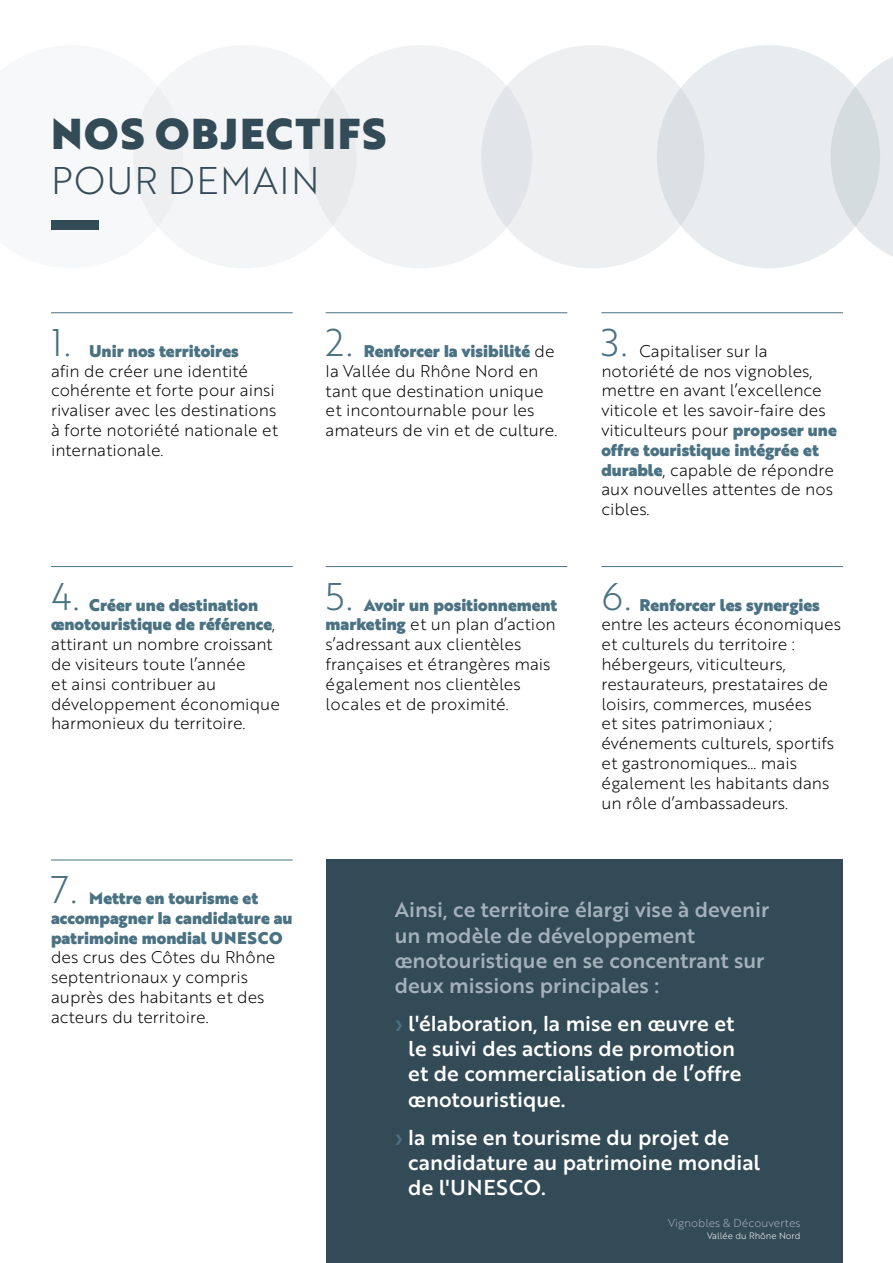
<style>
.page{position:relative;width:893px;height:1263px;background:#fff}
.page>*{position:absolute;margin:0;border:0;box-sizing:border-box;transform-origin:0 0}
.t1{font:42px "Brother 1816 Black";letter-spacing:.04em;color:#334b57}
.t2{font:37.5px "Brother 1816 Light";color:#4a7283}
.t3{font:37.5px "Brother 1816 Light";letter-spacing:.04em;color:#334b57}
.t4{font:21px/25.2px "Brother 1816 Medium";color:#fff}
.t5{font:21px/25.2px "Brother 1816 Medium";color:#a4b1bc}
.t6{font:16.5px/19.8px "Brother 1816 Light";color:#000}
.t7{font:16.5px/19.8px "Brother 1816 Black";color:#4a7283}
.t8{font:11.25px "Brother 1816 Light";color:#a4b1bc}
.t9{font:9px "Brother 1816 Light";color:#fff}
.s1{font-family:"Brother 1816 Light";color:#000}
.s2{font-family:"Brother 1816 Black";color:#4a7283}
.s3{color:#4a7283}
</style>
<div class="page">
<div style="left:133px;top:45px;width:223px;height:223px;background:#f4f5f6;border-radius:50%"></div>
<div style="left:309px;top:45px;width:223px;height:223px;background:#f0f2f4;border-radius:50%"></div>
<svg style="left:831px;top:57px;width:62px;height:200px"></svg>
<svg style="left:657px;top:45px;width:223px;height:223px;background:#e6e9ec"></svg>
<div style="left:481px;top:45px;width:223px;height:223px;background:linear-gradient(to right,#eaedef,#e6e9ec);border-radius:50%"></div>
<div style="left:327px;top:860px;width:516px;height:403px;background:#334b57"></div>
<div style="left:51px;top:220px;width:48px;height:10px;background:#334b57"></div>
<hr style="left:51px;top:312px;width:242px;height:1px;background:#4a7283">
<hr style="left:51px;top:566px;width:242px;height:1px;background:#4a7283">
<hr style="left:601px;top:566px;width:242px;height:1px;background:#4a7283">
<hr style="left:51px;top:860px;width:242px;height:1px;background:#4a7283">
<hr style="left:326px;top:312px;width:241px;height:1px;background:#4a7283">
<hr style="left:326px;top:566px;width:241px;height:1px;background:#4a7283">
<hr style="left:601px;top:312px;width:242px;height:1px;background:#4a7283">
<h1 class="t1" style="left:51px;top:102px;width:337px">NOS OBJECTIFS</h1>
<h2 class="t3" style="left:51px;top:153px;width:270px">POUR DEMAIN</h2>
<h2 class="t2" style="left:51px;top:315px;width:21px">1.</h2>
<p class="t7" style="left:89px;top:340px;width:151px">Unir nos territoires</p>
<p class="t6" style="left:51px;top:360px;width:229px">afin de créer une identité cohérente et forte pour ainsi rivaliser avec les destinations à forte notoriété nationale et internationale.</p>
<h2 class="t2" style="left:326px;top:315px;width:29px">2.</h2>
<p class="t7" style="left:364px;top:341px;width:192px">Renforcer la visibilité <span class="s1">de</span></p>
<p class="t6" style="left:326px;top:360px;width:233px">la Vallée du Rhône Nord en tant que destination unique et incontournable pour les amateurs de vin et de culture.</p>
<h2 class="t2" style="left:601px;top:315px;width:28px">3.</h2>
<p class="t6" style="left:601px;top:340px;width:237px;text-indent:38px">Capitaliser sur la notoriété de nos vignobles, mettre en avant l’excellence viticole et les savoir-faire des viticulteurs pour <span class="s2">proposer une</span></p>
<p class="t7" style="left:601px;top:439px;width:219px">offre touristique intégrée et</p>
<p class="t6" style="left:601px;top:459px;width:234px;text-align:justify"><span class="s2">durable</span>, capable de répondre aux nouvelles attentes de nos cibles.</p>
<h2 class="t2" style="left:51px;top:569px;width:30px">4.</h2>
<p class="t7" style="left:51px;top:594px;width:226px;text-indent:38px">Créer une destination œnotouristique de référence<span class="s1">,</span></p>
<p class="t6" style="left:51px;top:634px;width:230px">attirant un nombre croissant de visiteurs toute l’année<br>et ainsi contribuer au développement économique harmonieux du territoire.</p>
<h2 class="t2" style="left:326px;top:569px;width:29px">5.</h2>
<p class="t7" style="left:364px;top:594px;width:195px">Avoir un positionnement</p>
<p class="t6" style="left:326px;top:614px;width:232px"><span class="s2">marketing</span> et un plan d’action s’adressant aux clientèles françaises et étrangères mais également nos clientèles locales et de proximité.</p>
<h2 class="t2" style="left:601px;top:569px;width:31px">6.</h2>
<p class="t7" style="left:640px;top:594px;width:182px">Renforcer les synergies</p>
<p class="t6" style="left:601px;top:614px;width:241px">entre les acteurs économiques et culturels du territoire : hébergeurs, viticulteurs, restaurateurs, prestataires de loisirs, commerces, musées<br>et sites patrimoniaux ; événements culturels, sportifs et gastronomiques… mais également les habitants dans un rôle d’ambassadeurs.</p>
<h2 class="t2" style="left:51px;top:862px;width:28px">7.</h2>
<p class="t7" style="left:51px;top:888px;width:243px;text-indent:38px">Mettre en tourisme et accompagner la candidature au patrimoine mondial UNESCO</p>
<p class="t6" style="left:51px;top:947px;width:226px">des crus des Côtes du Rhône septentrionaux y compris auprès des habitants et des acteurs du territoire.</p>
<p class="t5" style="left:395px;top:896px;width:376px">Ainsi, ce territoire élargi vise à devenir un modèle de développement œnotouristique en se concentrant sur deux missions principales :</p>
<p class="t4" style="left:408px;top:1010px;width:335px;text-indent:-14px"><span class="s3">›</span> l'élaboration, la mise en œuvre et le suivi des actions de promotion et de commercialisation de l’offre œnotouristique.</p>
<p class="t4" style="left:408px;top:1123px;width:353px;text-indent:-14px"><span class="s3">›</span> la mise en tourisme du projet de candidature au patrimoine mondial de l'UNESCO.</p>
<p class="t8" style="left:668px;top:1214px;width:134px">Vignobles &amp; Découvertes</p>
<p class="t9" style="left:707px;top:1230px;width:95px">Vallée du Rhône Nord</p>
</div>
